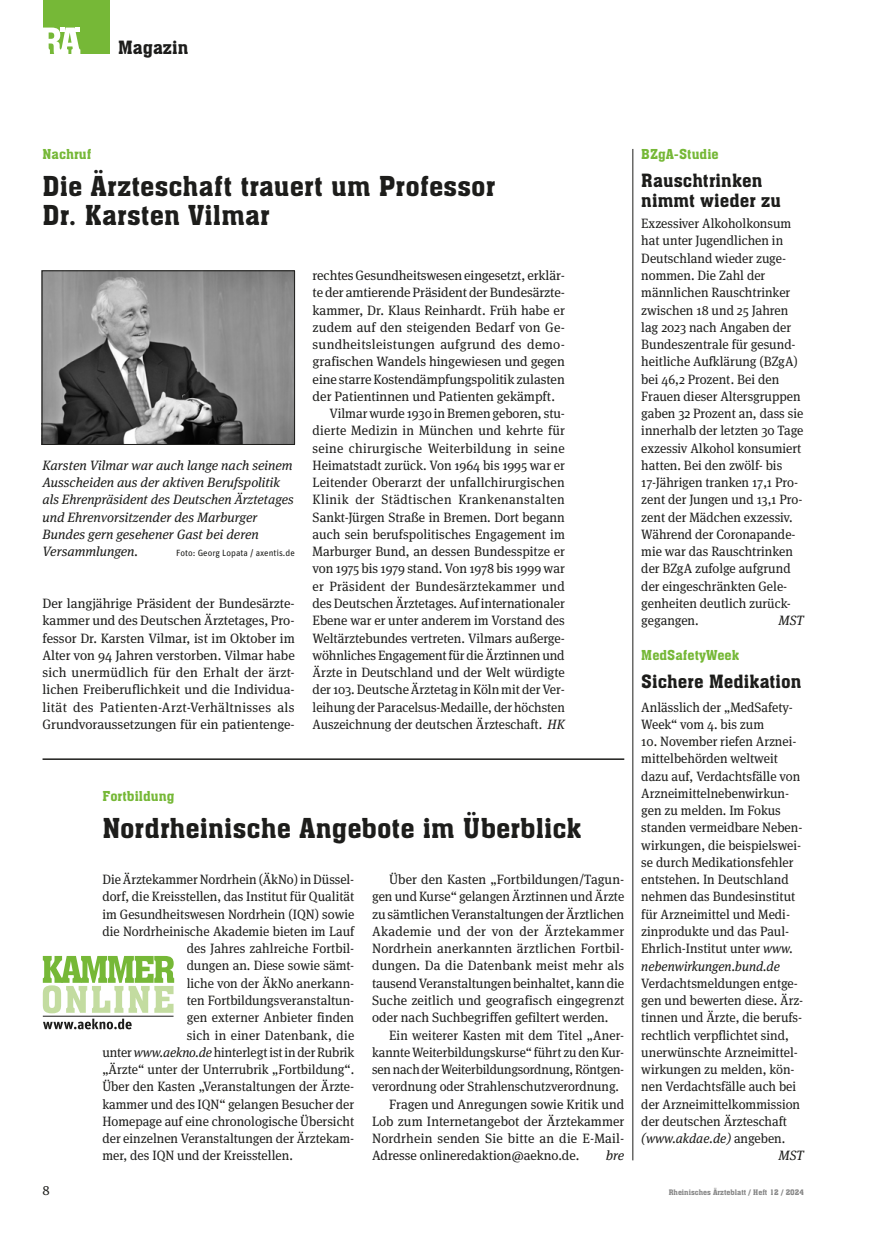
<style>
.page{position:relative;width:872px;height:1234px;background:#fff}
.page>*{position:absolute;margin:0;border:0;box-sizing:border-box;transform-origin:0 0}
.t1{font:27px/28.5px "Aachen BT";letter-spacing:.005em;color:#1d1d1b}
.t2{font:18px/19.5px "Aachen BT";letter-spacing:.005em;color:#1d1d1b}
.t3{font:13.5px/17.2px "Meta Serif Pro";color:#1d1d1b;scale:.96 1}
.t4{font:13.5px/17.2px "Meta Serif Pro";color:#1d1d1b;text-align:justify}
.t5{font:13.5px "Meta Serif Pro";color:#1d1d1b;scale:.95 1}
.t6{font:italic 13.5px/17.2px "Meta Serif Pro";color:#1d1d1b}
.t7{font:13.5px "Meta Serif Pro";letter-spacing:.02em;color:#1d1d1b}
.t8{font:13.5px "Aachen BT";color:#76b837}
.t9{font:13.5px "Meta Serif Pro";letter-spacing:.03em;color:#1d1d1b}
.t10{font:italic 13.5px "Meta Serif Pro";color:#1d1d1b;scale:.96 1}
.t11{font:9px "Unit Pro";color:#1d1d1b}
.t12{font:7.5px "Aachen BT";color:#878787}
.s1{font-style:italic}
.s2{font-style:normal}
</style>
<div class="page">
<div style="left:43px;top:0;width:66px;height:54px;background:#76b837"></div>
<svg style="left:43px;top:28px;width:37px;height:26px"></svg>
<hr style="left:632px;top:149px;width:1px;height:1011px;background:#1d1d1b">
<hr style="left:43px;top:758px;width:581px;height:1px;background:#1d1d1b">
<svg style="left:43px;top:955px;width:131px;height:74px"></svg>
<hr style="left:43px;top:1015px;width:130px;height:1px;background:#1d1d1b">
<img style="left:44px;top:272px;width:249px;height:170px">
<div style="left:42px;top:270px;width:253px;height:174px;border:1px solid #1d1d1b"></div>
<h2 class="t2" style="left:118px;top:37px;width:72px">Magazin</h2>
<p class="t8" style="left:43px;top:145px;width:50px">Nachruf</p>
<h1 class="t1" style="left:43px;top:171px;width:454px">Die Ärzteschaft trauert um Professor<br>Dr. Karsten Vilmar</h1>
<p class="t6" style="left:43px;top:456px;width:253px">Karsten Vilmar war auch lange nach seinem Ausscheiden aus der aktiven Berufspolitik als Ehrenpräsident des Deutschen Ärztetages und Ehrenvorsitzender des Marburger Bundes gern gesehener Gast bei deren Versammlungen.</p>
<p class="t11" style="left:176px;top:546px;width:120px">Foto: Georg Lopata / axentis.de</p>
<p class="t4" style="left:43px;top:594px;width:254px">Der langjährige Präsident der Bundesärzte&shy;kammer und des Deutschen Ärztetages, Pro&shy;fessor Dr. Karsten Vilmar, ist im Oktober im Alter von 94 Jahren verstorben. Vilmar habe sich unermüdlich für den Erhalt der ärzt&shy;lichen Freiberuflichkeit und die Individua&shy;lität des Patienten-Arzt-Verhältnisses als Grundvoraussetzungen für ein patientenge-</p>
<p class="t4" style="left:313px;top:266px;width:254px">rechtes Gesundheitswesen eingesetzt, erklär-</p>
<p class="t4" style="left:313px;top:283px;width:254px">te der amtierende Präsident der Bundesärzte-</p>
<p class="t4" style="left:313px;top:300px;width:254px">kammer, Dr. Klaus Reinhardt. Früh habe er</p>
<p class="t4" style="left:313px;top:318px;width:254px">zudem auf den steigenden Bedarf von Ge-</p>
<p class="t7" style="left:313px;top:334px;width:254px">sundheitsleistungen aufgrund des demo-</p>
<p class="t4" style="left:313px;top:352px;width:254px">grafischen Wandels hingewiesen und gegen</p>
<p class="t4" style="left:313px;top:369px;width:254px">eine starre Kostendämpfungspolitik zulasten</p>
<p class="t4" style="left:313px;top:387px;width:244px">der Patientinnen und Patienten gekämpft.</p>
<p class="t4" style="left:330px;top:404px;width:237px">Vilmar wurde 1930 in Bremen geboren, stu-</p>
<p class="t4" style="left:313px;top:421px;width:254px">dierte Medizin in München und kehrte für</p>
<p class="t7" style="left:313px;top:438px;width:254px">seine chirurgische Weiterbildung in seine</p>
<p class="t4" style="left:313px;top:456px;width:254px">Heimatstadt zurück. Von 1964 bis 1995 war er</p>
<p class="t4" style="left:313px;top:473px;width:253px">Leitender Oberarzt der unfallchirurgischen</p>
<p class="t9" style="left:313px;top:490px;width:254px">Klinik der Städtischen Krankenanstalten</p>
<p class="t4" style="left:313px;top:507px;width:254px">Sankt-Jürgen Straße in Bremen. Dort begann</p>
<p class="t4" style="left:313px;top:525px;width:254px">auch sein berufspolitisches Engagement im</p>
<p class="t4" style="left:313px;top:542px;width:254px">Marburger Bund, an dessen Bundesspitze er</p>
<p class="t4" style="left:313px;top:559px;width:254px">von 1975 bis 1979 stand. Von 1978 bis 1999 war</p>
<p class="t7" style="left:313px;top:576px;width:254px">er Präsident der Bundesärztekammer und</p>
<p class="t4" style="left:313px;top:594px;width:254px">des Deutschen Ärztetages. Auf internationaler</p>
<p class="t4" style="left:313px;top:611px;width:254px">Ebene war er unter anderem im Vorstand des</p>
<p class="t4" style="left:313px;top:628px;width:254px">Weltärztebundes vertreten. Vilmars außerge-</p>
<p class="t4" style="left:313px;top:645px;width:253px">wöhnliches Engagement für die Ärztinnen und</p>
<p class="t4" style="left:313px;top:663px;width:254px">Ärzte in Deutschland und der Welt würdigte</p>
<p class="t4" style="left:313px;top:680px;width:254px">der 103. Deutsche Ärztetag in Köln mit der Ver-</p>
<p class="t5" style="left:313px;top:697px;width:267px">leihung der Paracelsus-Medaille, der höchsten</p>
<p class="t5" style="left:313px;top:714px;width:267px">Auszeichnung der deutschen Ärzteschaft. <span class="s1">HK</span></p>
<p class="t8" style="left:102px;top:787px;width:74px">Fortbildung</p>
<h1 class="t1" style="left:102px;top:813px;width:480px">Nordrheinische Angebote im Überblick</h1>
<p class="t4" style="left:372px;top:870px;width:254px;text-indent:17px">Über den Kasten „Fortbildungen/Tagun&shy;gen und Kurse“ gelangen Ärztinnen und Ärzte zu sämtlichen Veranstaltungen der Ärztlichen Akademie und der von der Ärztekammer Nordrhein anerkannten ärztlichen Fortbil&shy;dungen. Da die Datenbank meist mehr als tausend Veranstaltungen beinhaltet, kann die Suche zeitlich und geografisch eingegrenzt oder nach Suchbegriffen gefiltert werden.</p>
<p class="t5" style="left:389px;top:1024px;width:249px">Ein weiterer Kasten mit dem Titel „Aner-</p>
<p class="t5" style="left:372px;top:1042px;width:267px">kannte Weiterbildungskurse“ führt zu den Kur-</p>
<p class="t5" style="left:372px;top:1059px;width:267px">sen nach der Weiterbildungsordnung, Röntgen-</p>
<p class="t5" style="left:372px;top:1076px;width:261px">verordnung oder Strahlenschutzverordnung.</p>
<p class="t4" style="left:389px;top:1094px;width:237px">Fragen und Anregungen sowie Kritik und</p>
<p class="t4" style="left:372px;top:1111px;width:254px">Lob zum Internetangebot der Ärztekammer</p>
<p class="t4" style="left:372px;top:1128px;width:254px">Nordrhein senden Sie bitte an die E-Mail-</p>
<p class="t4" style="left:372px;top:1146px;width:209px">Adresse onlineredaktion@aekno.de.</p>
<p class="t6" style="left:605px;top:1146px;width:20px">bre</p>
<p class="t3" style="left:102px;top:870px;width:264px">Die Ärztekammer Nordrhein (ÄkNo) in Düssel-</p>
<p class="t3" style="left:102px;top:887px;width:264px">dorf, die Kreisstellen, das Institut für Qualität</p>
<p class="t3" style="left:102px;top:904px;width:264px">im Gesundheitswesen Nordrhein (IQN) sowie</p>
<p class="t3" style="left:102px;top:921px;width:264px">die Nordrheinische Akademie bieten im Lauf</p>
<p class="t3" style="left:187px;top:939px;width:176px">des Jahres zahlreiche Fortbil-</p>
<p class="t3" style="left:187px;top:956px;width:176px">dungen an. Diese sowie sämt-</p>
<p class="t3" style="left:187px;top:973px;width:176px">liche von der ÄkNo anerkann-</p>
<p class="t3" style="left:187px;top:990px;width:176px">ten Fortbildungsveranstaltun-</p>
<p class="t3" style="left:187px;top:1008px;width:176px">gen externer Anbieter finden</p>
<p class="t3" style="left:187px;top:1025px;width:176px">sich in einer Datenbank, die</p>
<p class="t3" style="left:102px;top:1042px;width:264px">unter <span class="s1">www.aekno.de</span> hinterlegt ist in der Rubrik</p>
<p class="t3" style="left:102px;top:1059px;width:264px">„Ärzte“ unter der Unterrubrik „Fortbildung“.</p>
<p class="t3" style="left:102px;top:1077px;width:264px">Über den Kasten „Veranstaltungen der Ärzte-</p>
<p class="t3" style="left:102px;top:1094px;width:264px">kammer und des IQN“ gelangen Besucher der</p>
<p class="t3" style="left:102px;top:1111px;width:264px">Homepage auf eine chronologische Übersicht</p>
<p class="t3" style="left:102px;top:1128px;width:264px">der einzelnen Veranstaltungen der Ärztekam-</p>
<p class="t3" style="left:102px;top:1146px;width:200px">mer, des IQN und der Kreisstellen.</p>
<p class="t8" style="left:641px;top:145px;width:79px">BZgA-Studie</p>
<h2 class="t2" style="left:641px;top:170px;width:141px">Rauschtrinken nimmt wieder zu</h2>
<p class="t3" style="left:641px;top:214px;width:170px">Exzessiver Alkoholkonsum hat unter Jugendlichen in<br>Deutschland wieder zuge&shy;nommen. Die Zahl der männlichen Rauschtrinker zwischen 18 und 25 Jahren lag 2023 nach Angaben der<br>Bundeszentrale für gesund&shy;heitliche Aufklärung (BZgA) bei 46,2 Prozent. Bei den<br>Frauen dieser Altersgruppen gaben 32 Prozent an, dass sie innerhalb der letzten 30 Tage exzessiv Alkohol konsumiert hatten. Bei den zwölf- bis<br>17-Jährigen tranken 17,1 Pro&shy;zent der Jungen und 13,1 Pro&shy;zent der Mädchen exzessiv.<br>Während der Coronapande&shy;mie war das Rauschtrinken der BZgA zufolge aufgrund der eingeschränkten Gele&shy;genheiten deutlich zurück&shy;gegangen.</p>
<p class="t6" style="left:778px;top:611px;width:27px">MST</p>
<p class="t8" style="left:641px;top:646px;width:99px">MedSafetyWeek</p>
<h2 class="t2" style="left:641px;top:671px;width:162px">Sichere Medikation</h2>
<p class="t3" style="left:641px;top:697px;width:159px">Anlässlich der „MedSafety-<br>Week“ vom 4. bis zum</p>
<p class="t3" style="left:641px;top:732px;width:169px">10. November riefen Arznei&shy;mittelbehörden weltweit dazu auf, Verdachtsfälle von<br>Arzneimittelnebenwirkun&shy;gen zu melden. Im Fokus standen vermeidbare Neben&shy;wirkungen, die beispielswei&shy;se durch Medikationsfehler entstehen. In Deutschland nehmen das Bundesinstitut für Arzneimittel und Medi&shy;zinprodukte und das Paul-<br>Ehrlich-Institut unter <span class="s1">www. nebenwirkungen.bund.de</span></p>
<p class="t3" style="left:641px;top:973px;width:165px">Verdachtsmeldungen entge-</p>
<p class="t3" style="left:641px;top:990px;width:170px">gen und bewerten diese. Ärz-</p>
<p class="t3" style="left:641px;top:1008px;width:169px">tinnen und Ärzte, die berufs-</p>
<p class="t3" style="left:641px;top:1025px;width:155px">rechtlich verpflichtet sind,</p>
<p class="t3" style="left:641px;top:1042px;width:164px">unerwünschte Arzneimittel-</p>
<p class="t3" style="left:641px;top:1059px;width:161px">wirkungen zu melden, kön-</p>
<p class="t3" style="left:641px;top:1077px;width:163px">nen Verdachtsfälle auch bei</p>
<p class="t3" style="left:641px;top:1094px;width:167px">der Arzneimittelkommission</p>
<p class="t3" style="left:641px;top:1111px;width:153px">der deutschen Ärzteschaft</p>
<p class="t10" style="left:641px;top:1128px;width:152px">(www.akdae.de) <span class="s2">angeben.</span></p>
<p class="t6" style="left:778px;top:1146px;width:27px">MST</p>
<p class="t4" style="left:43px;top:1180px;width:9px">8</p>
<p class="t12" style="left:668px;top:1187px;width:137px">Rheinisches Ärzteblatt / Heft 12 / 2024</p>
</div>
